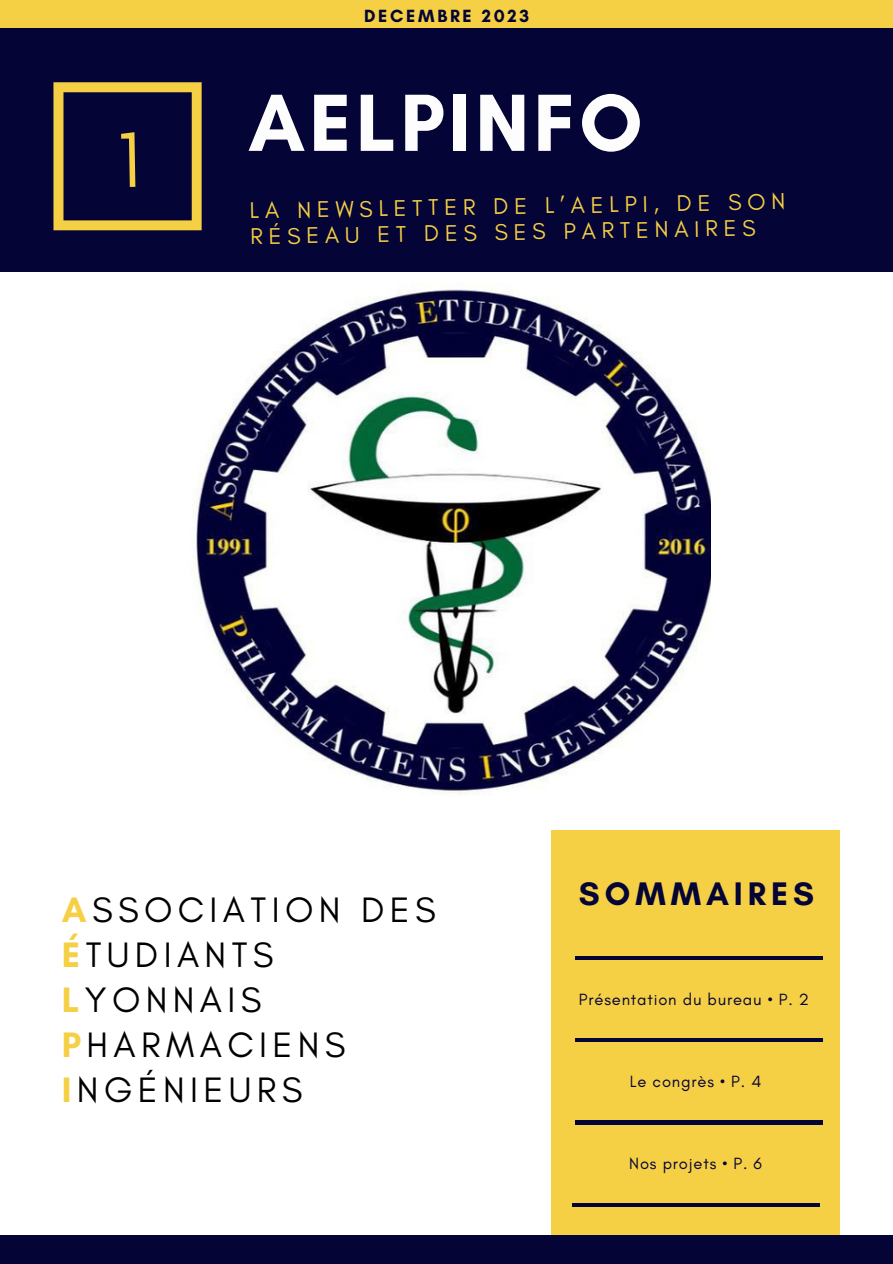
<style>
.page{position:relative;width:893px;height:1264px;background:#fff}
.page>*{position:absolute;margin:0;border:0;box-sizing:border-box;transform-origin:0 0}
.t1{font:700 82.5px "Glacial Indifference";letter-spacing:.05em;color:#fdfdfd}
.t2{font:36px/45px "Glacial Indifference";letter-spacing:.15em;color:#000}
.t3{font:700 33.15px "Glacial Indifference";letter-spacing:.15em;color:#050436}
.t4{font:23.1px/26px "Glacial Indifference";color:#f5cf44}
.t5{font:700 18px "Glacial Indifference";letter-spacing:.15em;color:#050436}
.t6{font:16.5px "Glacial Indifference";letter-spacing:.05em;color:#050436}
.s1{font-weight:700;color:#f5cf44}
</style>
<div class="page">
<img style="left:193px;top:289px;width:517px;height:506px">
<div style="left:0;top:27px;width:892px;height:244px;background:#050436"></div>
<div style="left:551px;top:830px;width:288px;height:433px;background:#f5cf44"></div>
<hr style="left:575px;top:956px;width:247px;height:3px;background:#050436">
<hr style="left:575px;top:1038px;width:247px;height:3px;background:#050436">
<hr style="left:575px;top:1120px;width:247px;height:4px;background:#050436">
<hr style="left:572px;top:1203px;width:247px;height:3px;background:#050436">
<div style="left:0;top:0;width:892px;height:27px;background:#f5cf44"></div>
<div style="left:0;top:1235px;width:892px;height:28px;background:#050436"></div>
<svg style="left:53px;top:82px;width:149px;height:148px"></svg>
<p class="t5" style="left:364px;top:5px;width:167px">DECEMBRE 2023</p>
<p class="t1" style="left:248px;top:72px;width:396px">AELPINFO</p>
<p class="t4" style="left:249px;top:197px;width:537px;rotate:-1deg">LA NEWSLETTER DE L’AELPI, DE SON<br>RÉSEAU ET DES SES PARTENAIRES</p>
<p class="t2" style="left:62px;top:886px;width:375px"><span class="s1">A</span>SSOCIATION DES<br><span class="s1">É</span>TUDIANTS<br><span class="s1">L</span>YONNAIS<br><span class="s1">P</span>HARMACIENS<br><span class="s1">I</span>NGÉNIEURS</p>
<p class="t3" style="left:579px;top:873px;width:237px">SOMMAIRES</p>
<p class="t6" style="left:579px;top:989px;width:231px">Présentation du bureau • P. 2</p>
<p class="t6" style="left:630px;top:1071px;width:133px">Le congrès • P. 4</p>
<p class="t6" style="left:629px;top:1152px;width:134px">Nos projets • P. 6</p>
</div>
